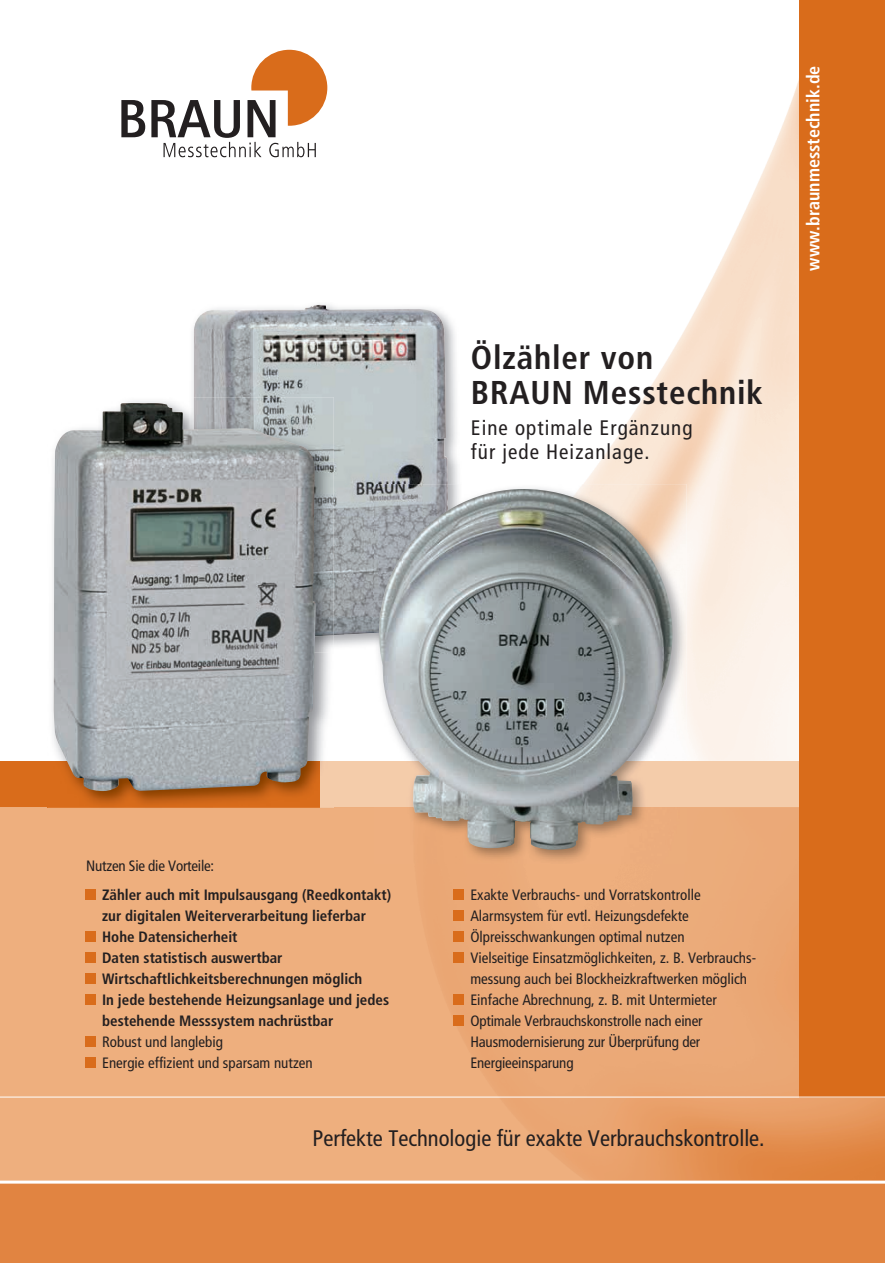
<style>
.page{position:relative;width:885px;height:1263px;background:#fff}
.page>*{position:absolute;margin:0;border:0;box-sizing:border-box;transform-origin:0 0}
.t1{font:700 condensed 33px/34.5px "Frutiger";letter-spacing:.025em;color:#231f20}
.t2{font:condensed 22.5px "Frutiger";color:#231f20}
.t3{font:condensed 21px/24px "Frutiger";letter-spacing:.05em;color:#231f20}
.t4{font:700 condensed 18px "Frutiger";color:#fff}
.t5{font:condensed 15px/21px "Frutiger";color:#231f20}
.t6{font:700 condensed 15px/21px "Frutiger";color:#231f20}
.s1{font-family:"Lucida Grande";font-stretch:normal}
</style>
<div class="page">
<div style="left:0;top:761px;width:884px;height:47px;background:#f4ccaa"></div>
<div style="left:0;top:761px;width:319px;height:47px;background:#d96c1b"></div>
<img style="left:0;top:808px;width:884px;height:372px">
<div style="left:799px;top:0;width:85px;height:1097px;background:#d96c1b"></div>
<div style="left:0;top:1182px;width:884px;height:81px;background:#e18441"></div>
<hr style="left:0;top:1096px;width:884px;height:1px;background:#fff">
<hr style="left:0;top:1180px;width:884px;height:3px;background:#fff">
<img style="left:190px;top:302px;width:270px;height:346px">
<img style="left:194px;top:305px;width:253px;height:330px">
<img style="left:374px;top:484px;width:312px;height:380px">
<img style="left:374px;top:484px;width:74px;height:5px">
<img style="left:367px;top:489px;width:314px;height:361px">
<div style="left:85px;top:890px;width:10px;height:10px;background:#d96c1b"></div>
<div style="left:85px;top:932px;width:10px;height:10px;background:#d96c1b"></div>
<div style="left:85px;top:953px;width:10px;height:10px;background:#d96c1b"></div>
<div style="left:85px;top:974px;width:10px;height:10px;background:#d96c1b"></div>
<div style="left:85px;top:995px;width:10px;height:10px;background:#d96c1b"></div>
<div style="left:85px;top:1037px;width:10px;height:10px;background:#d96c1b"></div>
<div style="left:85px;top:1058px;width:10px;height:10px;background:#d96c1b"></div>
<div style="left:453px;top:890px;width:10px;height:10px;background:#d96c1b"></div>
<div style="left:453px;top:911px;width:10px;height:10px;background:#d96c1b"></div>
<div style="left:453px;top:932px;width:10px;height:10px;background:#d96c1b"></div>
<div style="left:453px;top:953px;width:10px;height:10px;background:#d96c1b"></div>
<div style="left:453px;top:995px;width:10px;height:10px;background:#d96c1b"></div>
<div style="left:453px;top:1016px;width:10px;height:10px;background:#d96c1b"></div>
<img style="left:48px;top:398px;width:286px;height:411px">
<img style="left:194px;top:397px;width:140px;height:241px">
<img style="left:54px;top:403px;width:262px;height:388px">
<svg style="left:121px;top:100px;width:24px;height:37px"></svg>
<svg style="left:151px;top:50px;width:176px;height:107px"></svg>
<h1 class="t1" style="left:471px;top:340px;width:293px">Ölzähler von<br>BRAUN Messtechnik</h1>
<h3 class="t3" style="left:471px;top:416px;width:223px">Eine optimale Ergänzung für jede Heizanlage.</h3>
<p class="t4" style="left:802px;top:271px;width:206px;rotate:-90deg">www.braunmesstechnik.de</p>
<p class="t5" style="left:86px;top:856px;width:129px">Nutzen Sie die Vorteile:</p>
<p class="t6" style="left:102px;top:884px;width:291px">Zähler auch mit Impulsausgang (Reedkontakt) zur digitalen Weiterverarbeitung lieferbar Hohe Datensicherheit<br>Daten statistisch auswertbar Wirtschaftlichkeitsberechnungen möglich<br>In jede bestehende Heizungsanlage und jedes bestehende Messsystem nachrüstbar</p>
<p class="t5" style="left:102px;top:1031px;width:212px">Robust und langlebig<br>Energie effizient und sparsam nutzen</p>
<p class="t5" style="left:470px;top:884px;width:287px">Exakte Verbrauchs- und Vorratskontrolle Alarmsystem fu<span class="s1">̈</span>r evtl. Heizungsdefekte Ölpreisschwankungen optimal nutzen<br>Vielseitige Einsatzmöglichkeiten, z. B. Verbrauchs&shy;messung auch bei Blockheizkraftwerken möglich Einfache Abrechnung, z. B. mit Untermieter Optimale Verbrauchskonstrolle nach einer Hausmodernisierung zur Überprüfung der Energieeinsparung</p>
<h2 class="t2" style="left:312px;top:1125px;width:453px">Perfekte Technologie für exakte Verbrauchskontrolle.</h2>
</div>
